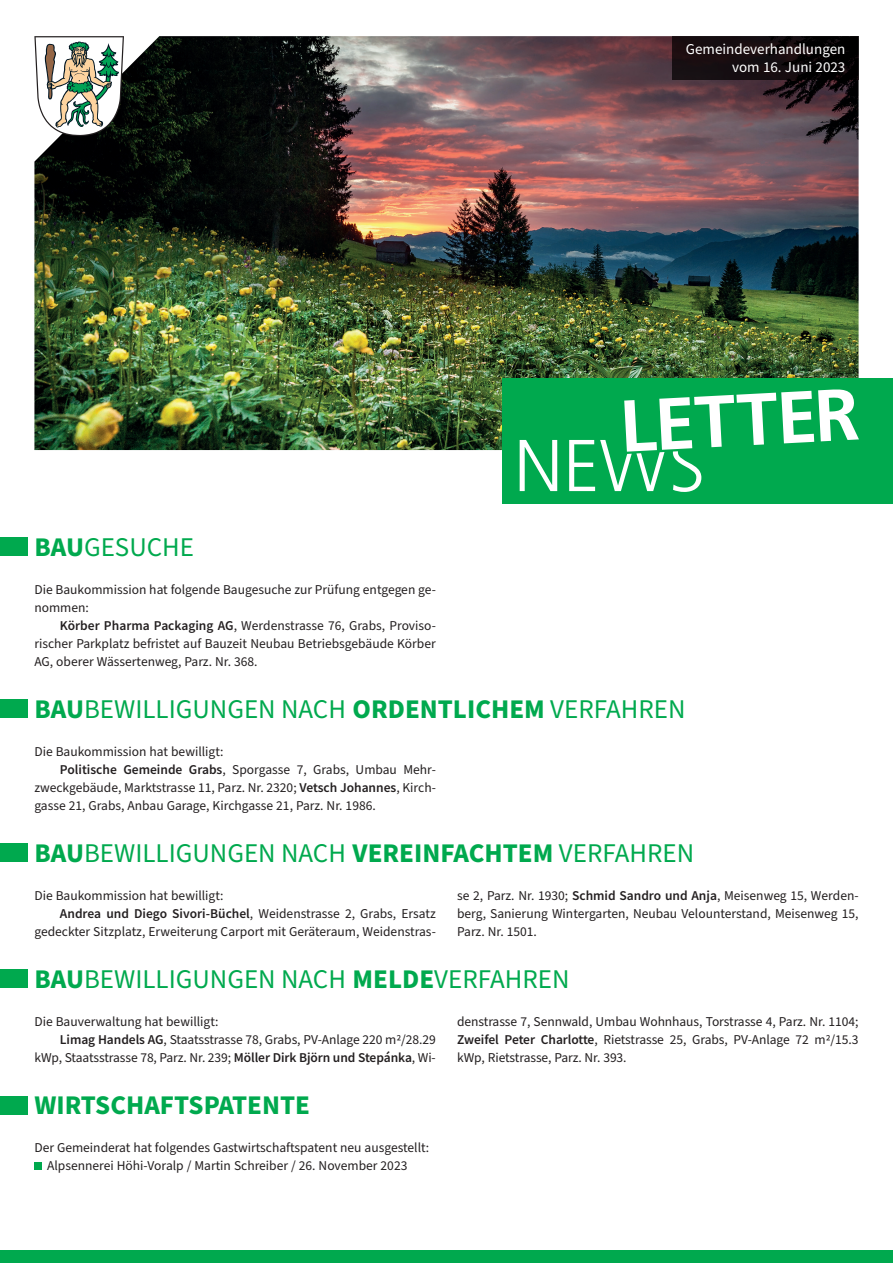
<style>
.page{position:relative;width:893px;height:1263px;background:#fff}
.page>*{position:absolute;margin:0;border:0;box-sizing:border-box;transform-origin:0 0}
.t1{font:27px "Source Sans Pro";color:#00a94e}
.t2{font:700 27px "Source Sans Pro";color:#00a94e}
.t3{font:15px/18px "Source Sans Pro";color:#fff;text-align:right}
.t4{font:13.5px/18px "Source Sans Pro";color:#231f20;text-align:justify}
.s1{font-weight:700}
.s2{font-weight:600}
</style>
<div class="page">
<img style="left:34px;top:36px;width:825px;height:414px">
<div style="left:502px;top:378px;width:391px;height:125px;background:#00a94e"></div>
<svg style="left:34px;top:36px;width:90px;height:100px"></svg>
<div style="left:0;top:1250px;width:893px;height:13px;background:#00a94e"></div>
<svg style="left:520px;top:440px;width:37px;height:51px"></svg>
<svg style="left:569px;top:389px;width:290px;height:103px"></svg>
<svg style="left:672px;top:36px;width:187px;height:43px;background:#10090c"></svg>
<div style="left:0;top:700px;width:27px;height:18px;background:#00a94e"></div>
<div style="left:0;top:844px;width:27px;height:18px;background:#00a94e"></div>
<div style="left:0;top:538px;width:27px;height:18px;background:#00a94e"></div>
<div style="left:0;top:970px;width:27px;height:18px;background:#00a94e"></div>
<div style="left:34px;top:1163px;width:8px;height:7px;background:#00a94e"></div>
<div style="left:0;top:1096px;width:27px;height:18px;background:#00a94e"></div>
<h1 class="t1" style="left:34px;top:529px;width:161px"><span class="s1">BAU</span>GESUCHE</h1>
<p class="t4" style="left:34px;top:581px;width:403px">Die Baukommission hat folgende Baugesuche zur Prüfung entgegen ge&shy;nommen:</p>
<p class="t4" style="left:34px;top:617px;width:403px;text-indent:26px"><span class="s2">Körber Pharma Packaging AG</span>, Werdenstrasse 76, Grabs, Proviso&shy;rischer Parkplatz befristet auf Bauzeit Neubau Betriebsgebäude Körber AG, oberer Wässertenweg, Parz. Nr. 368.</p>
<p class="t3" style="left:686px;top:41px;width:161px">Gemeindeverhandlungen vom 16. Juni 2023</p>
<h1 class="t1" style="left:34px;top:691px;width:653px"><span class="s1">BAU</span>BEWILLIGUNGEN NACH <span class="s1">ORDENTLICHEM</span> VERFAHREN</h1>
<p class="t4" style="left:34px;top:743px;width:191px">Die Baukommission hat bewilligt:</p>
<p class="t4" style="left:60px;top:761px;width:377px"><span class="s2">Politische Gemeinde Grabs</span>, Sporgasse 7, Grabs, Umbau Mehr-</p>
<p class="t4" style="left:34px;top:779px;width:403px">zweckgebäude, Marktstrasse 11, Parz. Nr. 2320; <span class="s2">Vetsch Johannes</span>, Kirch-</p>
<p class="t4" style="left:34px;top:797px;width:343px">gasse 21, Grabs, Anbau Garage, Kirchgasse 21, Parz. Nr. 1986.</p>
<h1 class="t1" style="left:34px;top:835px;width:661px"><span class="s1">BAU</span>BEWILLIGUNGEN NACH <span class="s1">VEREINFACHTEM</span> VERFAHREN</h1>
<p class="t4" style="left:34px;top:887px;width:191px">Die Baukommission hat bewilligt:</p>
<p class="t4" style="left:60px;top:905px;width:377px"><span class="s2">Andrea und Diego Sivori-Büchel</span>, Weidenstrasse 2, Grabs, Ersatz</p>
<p class="t4" style="left:34px;top:923px;width:403px">gedeckter Sitzplatz, Erweiterung Carport mit Geräteraum, Weidenstras-</p>
<p class="t4" style="left:457px;top:887px;width:403px">se 2, Parz. Nr. 1930; <span class="s2">Schmid Sandro und Anja</span>, Meisenweg 15, Werden&shy;berg, Sanierung Wintergarten, Neubau Velounterstand, Meisenweg 15, Parz. Nr. 1501.</p>
<h1 class="t1" style="left:34px;top:961px;width:537px"><span class="s1">BAU</span>BEWILLIGUNGEN NACH <span class="s1">MELDE</span>VERFAHREN</h1>
<p class="t4" style="left:34px;top:1013px;width:186px">Die Bauverwaltung hat bewilligt:</p>
<p class="t4" style="left:60px;top:1031px;width:377px"><span class="s2">Limag Handels AG</span>, Staatsstrasse 78, Grabs, PV-Anlage 220 m2/28.29</p>
<p class="t4" style="left:34px;top:1049px;width:403px">kWp, Staatsstrasse 78, Parz. Nr. 239; <span class="s2">Möller Dirk Björn und Stepánka</span>, Wi-</p>
<h1 class="t2" style="left:34px;top:1086px;width:277px">WIRTSCHAFTSPATENTE</h1>
<p class="t4" style="left:47px;top:1139px;width:384px;text-indent:-13px">Der Gemeinderat hat folgendes Gastwirtschaftspatent neu ausgestellt:<br>Alpsennerei Höhi-Voralp / Martin Schreiber / 26. November 2023</p>
<p class="t4" style="left:457px;top:1013px;width:403px">denstrasse 7, Sennwald, Umbau Wohnhaus, Torstrasse 4, Parz. Nr. 1104; <span class="s2">Zweifel Peter Charlotte</span>, Rietstrasse 25, Grabs, PV-Anlage 72 m2/15.3 kWp, Rietstrasse, Parz. Nr. 393.</p>
</div>
